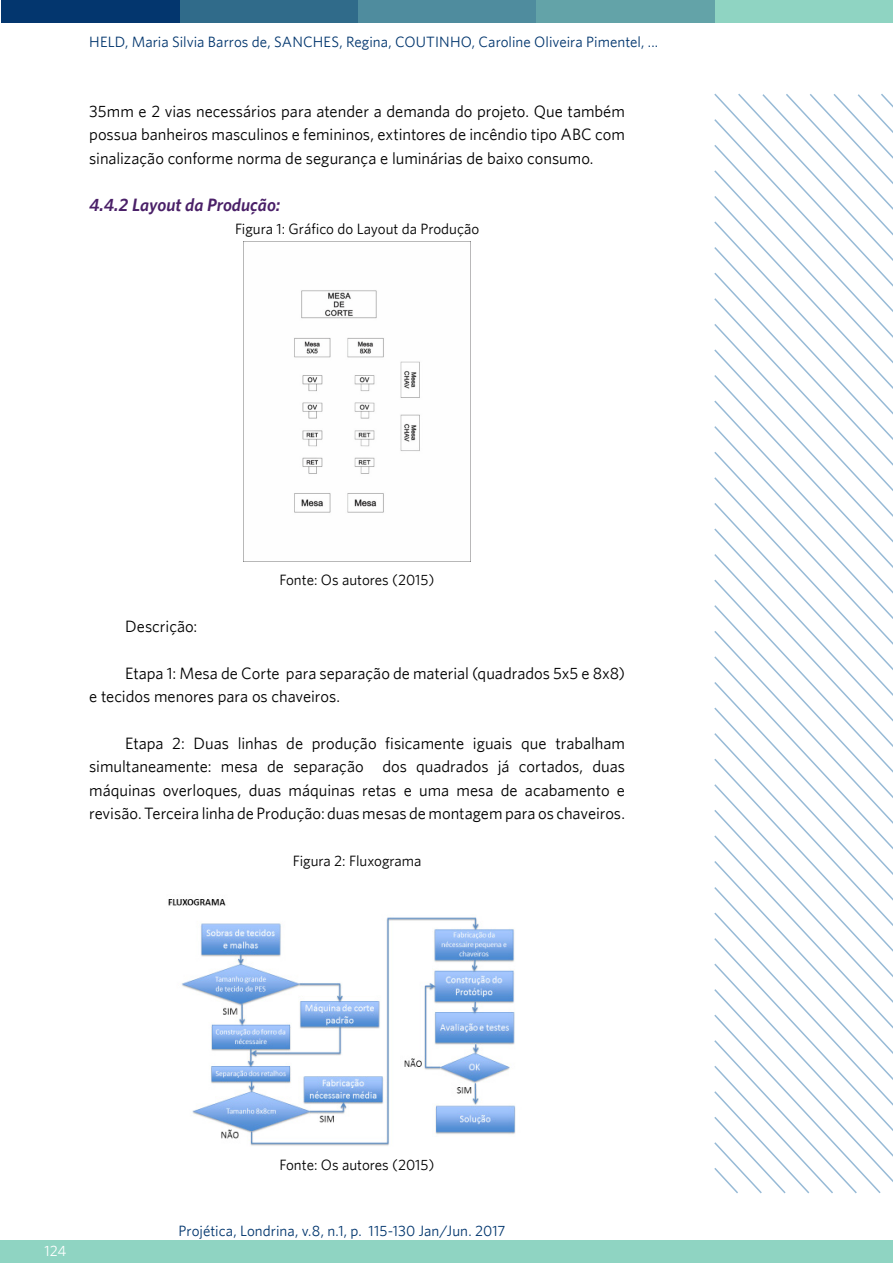
<style>
.page{position:relative;width:893px;height:1263px;background:#fff}
.page>*{position:absolute;margin:0;border:0;box-sizing:border-box;transform-origin:0 0}
.Intertitulo{font:italic 600 18px "Whitney";color:#4a2068}
.texto{font:16.5px/23.4px "Whitney";color:#000;text-align:justify}
.figura_e_fonte{font:15px "Whitney";color:#000}
.autores{font:15px "Whitney";letter-spacing:.005em;color:#02366e}
.cabecalho{font:15px "Whitney";color:#02366e}
.t1{font:15px "Whitney";color:#fff}
</style>
<div class="page">
<svg style="left:714px;top:450px;width:179px;height:26px"></svg>
<svg style="left:714px;top:476px;width:179px;height:25px"></svg>
<svg style="left:714px;top:501px;width:179px;height:26px"></svg>
<svg style="left:714px;top:527px;width:179px;height:25px"></svg>
<svg style="left:714px;top:552px;width:179px;height:26px"></svg>
<svg style="left:714px;top:578px;width:179px;height:26px"></svg>
<svg style="left:714px;top:604px;width:179px;height:25px"></svg>
<svg style="left:714px;top:629px;width:179px;height:26px"></svg>
<svg style="left:714px;top:655px;width:179px;height:25px"></svg>
<svg style="left:714px;top:680px;width:179px;height:26px"></svg>
<svg style="left:714px;top:706px;width:179px;height:25px"></svg>
<svg style="left:714px;top:731px;width:179px;height:26px"></svg>
<svg style="left:714px;top:757px;width:179px;height:26px"></svg>
<svg style="left:714px;top:783px;width:179px;height:25px"></svg>
<svg style="left:714px;top:808px;width:179px;height:26px"></svg>
<svg style="left:714px;top:834px;width:179px;height:25px"></svg>
<svg style="left:714px;top:859px;width:179px;height:26px"></svg>
<svg style="left:736px;top:93px;width:157px;height:360px"></svg>
<svg style="left:714px;top:885px;width:179px;height:26px"></svg>
<svg style="left:714px;top:911px;width:179px;height:25px"></svg>
<svg style="left:714px;top:936px;width:179px;height:26px"></svg>
<svg style="left:714px;top:962px;width:179px;height:232px"></svg>
<div style="left:1px;top:1240px;width:892px;height:23px;background:#8fd4c2"></div>
<div style="left:179px;top:0;width:179px;height:23px;background:#306b8a"></div>
<div style="left:1px;top:0;width:178px;height:23px;background:#03366e"></div>
<div style="left:358px;top:0;width:179px;height:23px;background:#4f8c9e"></div>
<div style="left:537px;top:0;width:178px;height:23px;background:#63a3a8"></div>
<div style="left:715px;top:0;width:178px;height:23px;background:#8fd4c2"></div>
<img style="left:244px;top:290px;width:226px;height:272px">
<img style="left:168px;top:899px;width:348px;height:247px">
<p class="autores" style="left:89px;top:33px;width:570px">HELD, Maria Silvia Barros de, SANCHES, Regina, COUTINHO, Caroline Oliveira Pimentel, ...</p>
<p class="texto" style="left:89px;top:99px;width:537px">35mm e 2 vias necessários para atender a demanda do projeto. Que também possua banheiros masculinos e femininos, extintores de incêndio tipo ABC com sinalização conforme norma de segurança e luminárias de baixo consumo.</p>
<p class="Intertitulo" style="left:89px;top:194px;width:193px">4.4.2 Layout da Produção:</p>
<p class="figura_e_fonte" style="left:235px;top:220px;width:246px">Figura 1: Gráfico do Layout da Produção</p>
<p class="figura_e_fonte" style="left:280px;top:571px;width:157px">Fonte: Os autores (2015)</p>
<p class="texto" style="left:125px;top:614px;width:74px">Descrição:</p>
<p class="texto" style="left:89px;top:661px;width:537px;text-indent:36px">Etapa 1: Mesa de Corte para separação de material (quadrados 5x5 e 8x8) e tecidos menores para os chaveiros.</p>
<p class="texto" style="left:89px;top:731px;width:537px;text-indent:36px">Etapa 2: Duas linhas de produção fisicamente iguais que trabalham simultaneamente: mesa de separação dos quadrados já cortados, duas máquinas overloques, duas máquinas retas e uma mesa de acabamento e revisão. Terceira linha de Produção: duas mesas de montagem para os chaveiros.</p>
<p class="figura_e_fonte" style="left:293px;top:852px;width:130px">Figura 2: Fluxograma</p>
<p class="t1" style="left:45px;top:1242px;width:23px">124</p>
<p class="figura_e_fonte" style="left:280px;top:1156px;width:157px">Fonte: Os autores (2015)</p>
<p class="cabecalho" style="left:179px;top:1221px;width:328px">Projética, Londrina, v.8, n.1, p. 115-130 Jan/Jun. 2017</p>
</div>
